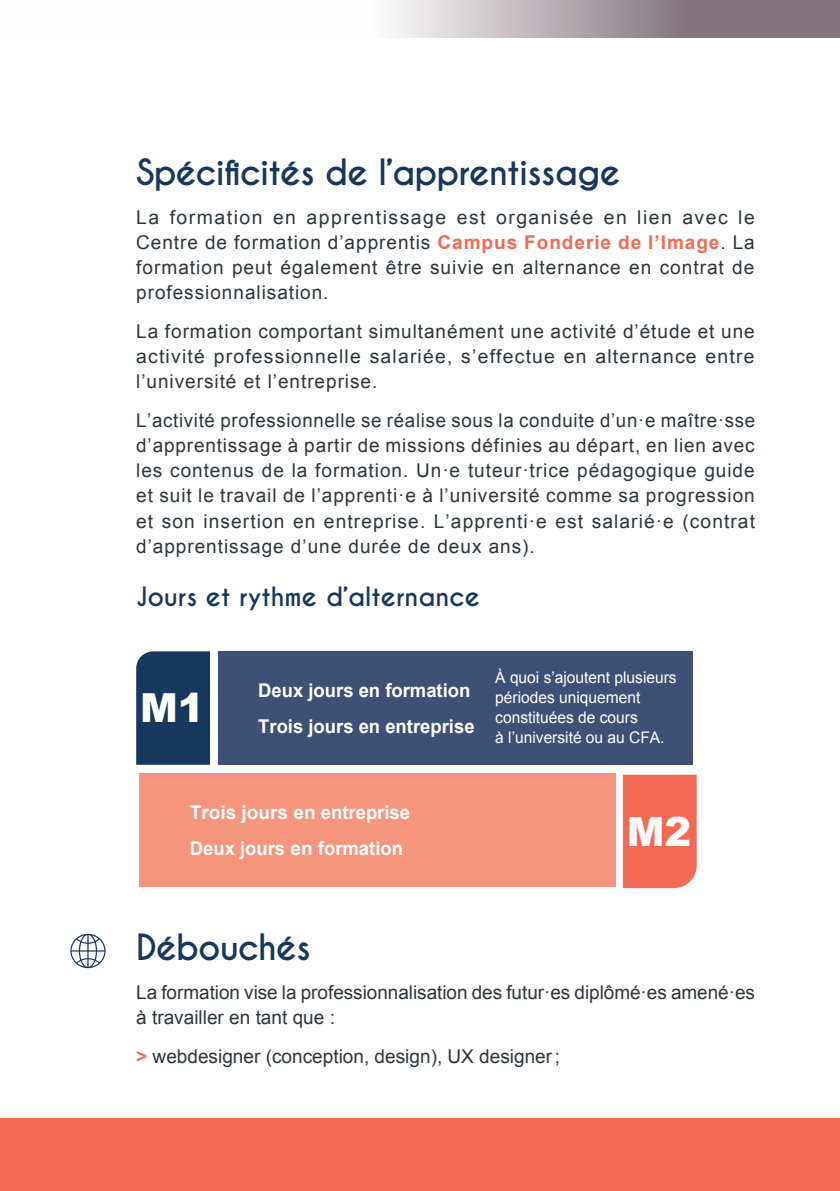
<style>
.page{position:relative;width:840px;height:1191px;background:#fff}
.page>*{position:absolute;margin:0;border:0;box-sizing:border-box;transform-origin:0 0}
.t1{font:900 40px "Arial";color:#fff}
.t2{font:700 34px "Caviar Dreams";letter-spacing:-.025em;color:#18375d}
.t3{font:700 25px "Caviar Dreams";color:#18375d}
.t4{font:19px/25px "Arial";letter-spacing:.05em;color:#2c363c;text-align:justify}
.t5{font:19px/25px "Arial";color:#2c363c}
.t6{font:700 19px/35.6px "Arial";color:#fff}
.t7{font:16px/20px "Arial";color:#fff}
.s1{font-weight:700;color:#f26a54}
</style>
<div class="page">
<div style="left:0;top:1119px;width:839px;height:72px;background:#f26a54"></div>
<svg style="left:393px;top:0;width:446px;height:38px;background:#a99fa4"></svg>
<div style="left:218px;top:651px;width:475px;height:113px;background:#3e5074"></div>
<div style="left:139px;top:773px;width:476px;height:114px;background:#f5957d"></div>
<div style="left:136px;top:651px;width:74px;height:113px;background:#18375d"></div>
<div style="left:622px;top:774px;width:74px;height:114px;background:#f26a54"></div>
<svg style="left:70px;top:933px;width:35px;height:35px"></svg>
<p class="t2" style="left:136px;top:152px;width:485px">Spécificités de l’apprentissage</p>
<p class="t4" style="left:136px;top:205px;width:619px">La formation en apprentissage est organisée en lien avec le Centre de formation d’apprentis <span class="s1">Campus Fonderie de l’Image</span>. La formation peut également être suivie en alternance en contrat de professionnalisation.</p>
<p class="t4" style="left:136px;top:319px;width:619px">La formation comportant simultanément une activité d’étude et une activité professionnelle salariée, s’effectue en alternance entre l’université et l’entreprise.</p>
<p class="t4" style="left:136px;top:408px;width:620px">L’activité professionnelle se réalise sous la conduite d’un·e maître·sse d’apprentissage à partir de missions définies au départ, en lien avec les contenus de la formation. Un·e tuteur·trice pédagogique guide et suit le travail de l’apprenti·e à l’université comme sa progression et son insertion en entreprise. L’apprenti·e est salarié·e (contrat d’apprentissage d’une durée de deux ans).</p>
<p class="t3" style="left:136px;top:581px;width:345px">Jours et rythme d’alternance</p>
<p class="t1" style="left:140px;top:679px;width:66px">M1</p>
<p class="t6" style="left:258px;top:673px;width:218px">Deux jours en formation<br>Trois jours en entreprise</p>
<p class="t7" style="left:495px;top:667px;width:183px">À quoi s’ajoutent plusieurs périodes uniquement constituées de cours<br>à l’université ou au CFA.</p>
<p class="t6" style="left:190px;top:795px;width:222px">Trois jours en entreprise<br>Deux jours en formation</p>
<p class="t1" style="left:626px;top:802px;width:66px">M2</p>
<p class="t2" style="left:136px;top:926px;width:176px">Débouchés</p>
<p class="t5" style="left:136px;top:979px;width:620px">La formation vise la professionnalisation des futur·es diplômé·es amené·es à travailler en tant que :</p>
<p class="t5" style="left:136px;top:1043px;width:425px"><span class="s1">&gt;</span> webdesigner (conception, design), UX designer;</p>
</div>
